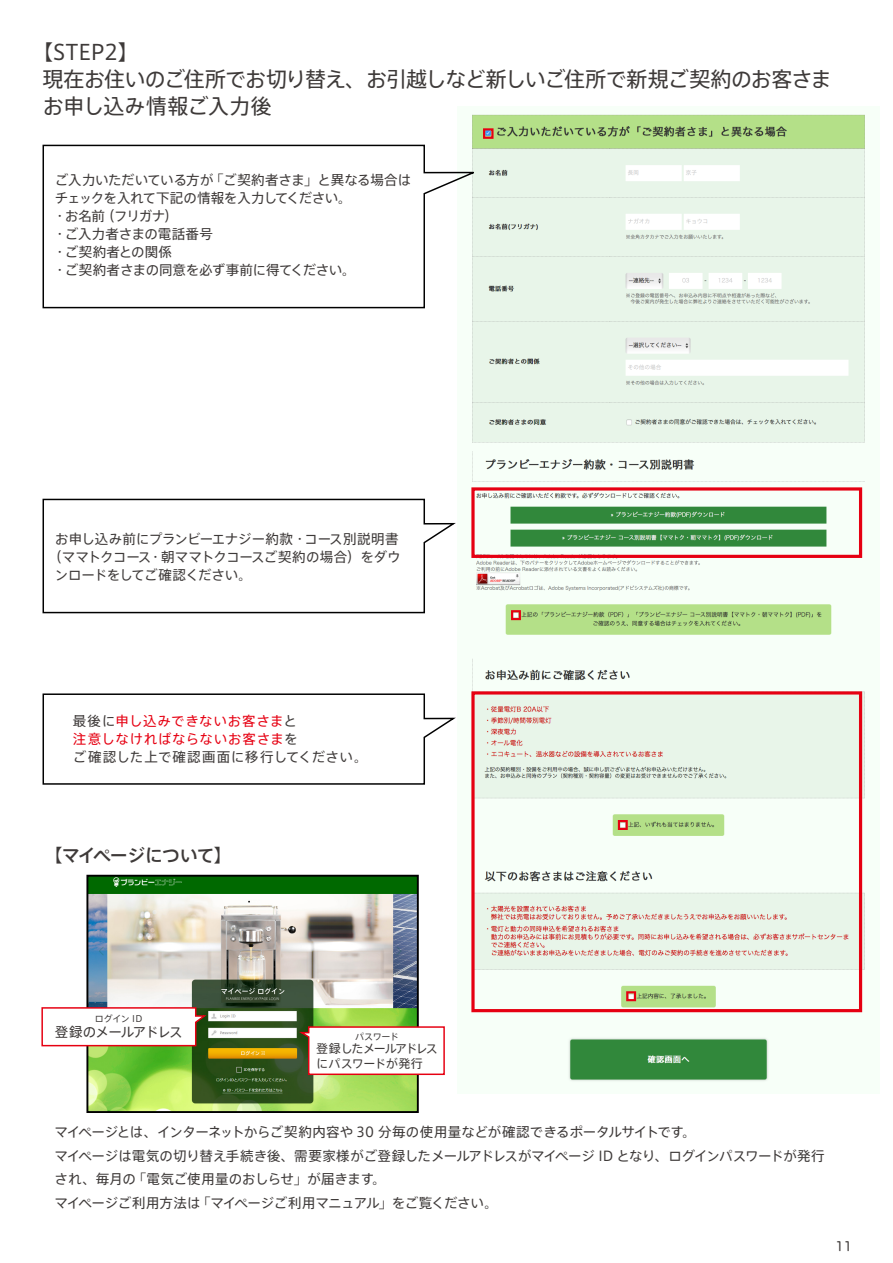
<style>
.page{position:relative;width:893px;height:1263px;background:#fff}
.page>*{position:absolute;margin:0;border:0;box-sizing:border-box;transform-origin:0 0}
.t1{font:21px/27px "Axis Std";letter-spacing:-.03em;color:#3e3a39}
.t2{font:500 18px "Axis Std";letter-spacing:-.05em;color:#3e3a39}
.t3{font:13.5px/18px "Axis Std";letter-spacing:-.02em;color:#3e3a39}
.t4{font:13.5px/18px "Axis Std";letter-spacing:.05em;color:#e60012}
.t5{font:13.5px "Axis Std";letter-spacing:-.07em;color:#3e3a39}
.t6{font:12.75px "Hira Maru Pro W4";color:#3e3a39}
.t7{font:12px/15px "Axis Std";letter-spacing:-.06em;color:#3e3a39}
.t8{font:9px "Axis Std";letter-spacing:-.035em;color:#3e3a39}
.s1{color:#3e3a39}
</style>
<div class="page">
<img style="left:472px;top:451px;width:393px;height:98px">
<img style="left:472px;top:114px;width:393px;height:329px">
<svg style="left:42px;top:144px;width:439px;height:165px"></svg>
<svg style="left:42px;top:498px;width:414px;height:116px"></svg>
<svg style="left:42px;top:693px;width:414px;height:92px"></svg>
<img style="left:89px;top:878px;width:327px;height:232px">
<div style="left:86px;top:875px;width:333px;height:238px;border:2px solid #000"></div>
<img style="left:471px;top:549px;width:394px;height:533px">
<svg style="left:296px;top:1025px;width:149px;height:51px"></svg>
<svg style="left:41px;top:1006px;width:168px;height:41px"></svg>
<div style="left:483px;top:128px;width:11px;height:11px;border:2px solid #e60012"></div>
<div style="left:471px;top:487px;width:391px;height:71px;border:3px solid #e60012"></div>
<div style="left:471px;top:691px;width:391px;height:321px;border:3px solid #e60012"></div>
<div style="left:511px;top:610px;width:10px;height:10px;border:2px solid #e60012"></div>
<div style="left:618px;top:820px;width:10px;height:10px;border:2px solid #e60012"></div>
<div style="left:626px;top:991px;width:10px;height:10px;border:2px solid #e60012"></div>
<h1 class="t1" style="left:43px;top:37px;width:791px;text-indent:-10px">【STEP2】<br>現在お住いのご住所でお切り替え、お引越しなど新しいご住所で新規ご契約のお客さまお申し込み情報ご入力後</h1>
<p class="t3" style="left:53px;top:170px;width:360px">ご入力いただいている方が「ご契約者さま」と異なる場合はチェックを入れて下記の情報を入力してください。<br>・お名前（フリガナ）<br>・ご入力者さまの電話番号<br>・ご契約者との関係<br>・ご契約者さまの同意を必ず事前に得てください。</p>
<p class="t3" style="left:55px;top:529px;width:345px">お申し込み前にプランビーエナジー約款・コース別説明書</p>
<p class="t3" style="left:48px;top:547px;width:354px">（ママトクコース・朝ママトクコースご契約の場合）をダウ</p>
<p class="t3" style="left:55px;top:565px;width:199px">ンロードをしてご確認ください。</p>
<p class="t4" style="left:73px;top:711px;width:296px"><span class="s1">最後に</span>申し込みできないお客さま<span class="s1">と<br></span>注意しなければならないお客さま<span class="s1">を<br>ご確認した上で確認画面に移行してください。</span></p>
<h2 class="t2" style="left:45px;top:842px;width:189px">【マイページについて】</h2>
<p class="t8" style="left:95px;top:1012px;width:49px">ログイン ID</p>
<p class="t5" style="left:55px;top:1022px;width:129px">登録のメールアドレス</p>
<p class="t8" style="left:355px;top:1029px;width:45px">パスワード</p>
<p class="t7" style="left:316px;top:1040px;width:123px">登録したメールアドレスにパスワードが発行</p>
<p class="t3" style="left:55px;top:1119px;width:772px;line-height:23.7px">マイページとは、インターネットからご契約内容や 30 分毎の使用量などが確認できるポータルサイトです。<br>マイページは電気の切り替え手続き後、需要家様がご登録したメールアドレスがマイページ ID となり、ログインパスワードが発行され、毎月の「電気ご使用量のおしらせ」が届きます。<br>マイページご利用方法は「マイページご利用マニュアル」をご覧ください。</p>
<p class="t6" style="left:835px;top:1235px;width:18px">11</p>
</div>
